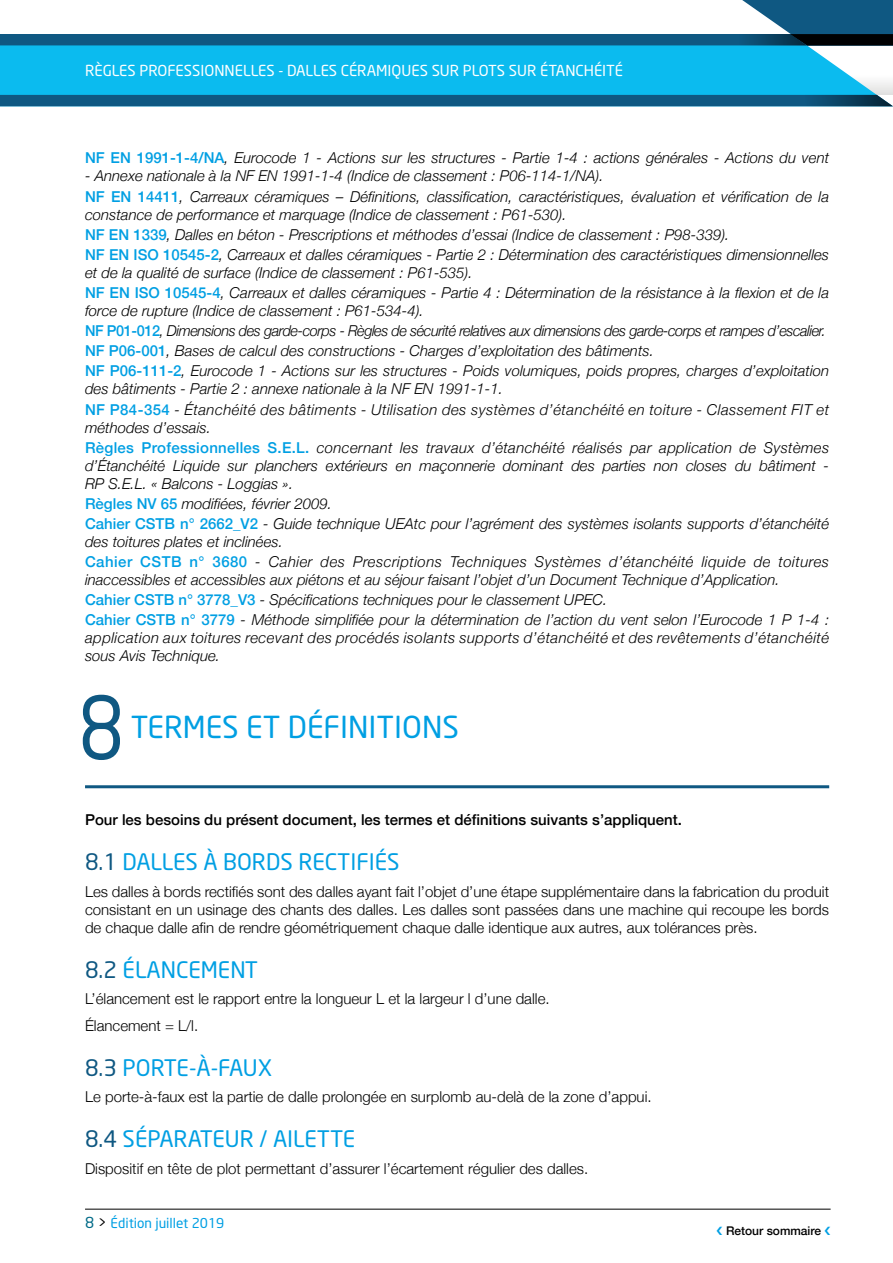
<style>
.page{position:relative;width:893px;height:1263px;background:#fff}
.page>*{position:absolute;margin:0;border:0;box-sizing:border-box;transform-origin:0 0}
.t1{font:86.25px "Neo Sans";color:#0f5882;scale:.87 1}
.t2{font:30px "Neo Sans";color:#009fe3}
.t3{font:22.5px "Neo Sans";color:#009fe3}
.t4{font:22.5px "Neo Sans";letter-spacing:-.025em;color:#009fe3}
.t5{font:italic 300 15px/20.1px "Helvetica Neue";color:#000}
.t6{font:300 15px/18px "Helvetica Neue";color:#000;text-align:justify}
.t7{font:italic 300 15px/20.1px "Helvetica Neue";letter-spacing:.03em;color:#000}
.t8{font:italic 300 15px/20.1px "Helvetica Neue";letter-spacing:.02em;color:#000}
.t9{font:500 15px "Helvetica Neue";color:#000}
.t10{font:15px "Neo Sans";color:#fff}
.t11{font:13.5px "Neo Sans";color:#009fe3}
.t12{font:500 12px "Helvetica Neue";color:#000}
.s1{font-weight:500;font-style:normal;color:#009fe3}
.s2{color:#0f5882}
.s3{font-size:15px;color:#006a87}
.s4{font-size:15px;color:#000}
</style>
<div class="page">
<svg style="left:0;top:45px;width:893px;height:50px;background:#18bdee"></svg>
<svg style="left:0;top:95px;width:893px;height:11px;background:#10577f"></svg>
<svg style="left:0;top:0;width:893px;height:45px"></svg>
<hr style="left:85px;top:785px;width:744px;height:3px;background:#0f5882">
<hr style="left:85px;top:1209px;width:746px;height:1px;background:#000">
<p class="t10" style="left:85px;top:61px;width:539px">RÈGLES PROFESSIONNELLES - DALLES CÉRAMIQUES SUR PLOTS SUR ÉTANCHÉITÉ</p>
<p class="t5" style="left:85px;top:147px;width:746px"><span class="s1">NF EN 1991-1-4/NA</span>, Eurocode 1 - Actions sur les structures - Partie 1-4 : actions générales - Actions du vent</p>
<p class="t5" style="left:85px;top:165px;width:746px">- Annexe nationale à la NF EN 1991-1-4 (Indice de classement : P06-114-1/NA).<br><span class="s1">NF EN 14411</span>, Carreaux céramiques – Définitions, classification, caractéristiques, évaluation et vérification de la</p>
<p class="t5" style="left:85px;top:203px;width:746px">constance de performance et marquage (Indice de classement : P61-530).<br><span class="s1">NF EN 1339</span>, Dalles en béton - Prescriptions et méthodes d’essai (Indice de classement : P98-339).<br><span class="s1">NF EN ISO 10545-2</span>, Carreaux et dalles céramiques - Partie 2 : Détermination des caractéristiques dimensionnelles</p>
<p class="t5" style="left:85px;top:261px;width:746px">et de la qualité de surface (Indice de classement : P61-535).<br><span class="s1">NF EN ISO 10545-4</span>, Carreaux et dalles céramiques - Partie 4 : Détermination de la résistance à la flexion et de la</p>
<p class="t5" style="left:85px;top:300px;width:746px">force de rupture (Indice de classement : P61-534-4).<br><span class="s1">NF P01-012</span>, Dimensions des garde-corps - Règles de sécurité relatives aux dimensions des garde-corps et rampes d’escalier.<br><span class="s1">NF P06-001</span>, Bases de calcul des constructions - Charges d’exploitation des bâtiments.<br><span class="s1">NF P06-111-2</span>, Eurocode 1 - Actions sur les structures - Poids volumiques, poids propres, charges d’exploitation</p>
<p class="t7" style="left:85px;top:378px;width:746px">des bâtiments - Partie 2 : annexe nationale à la NF EN 1991-1-1.<br><span class="s1">NF P84-354</span> - Étanchéité des bâtiments - Utilisation des systèmes d’étanchéité en toiture - Classement FIT et</p>
<p class="t8" style="left:85px;top:416px;width:746px">méthodes d’essais.<br><span class="s1">Règles Professionnelles S.E.L.</span> concernant les travaux d’étanchéité réalisés par application de Systèmes</p>
<p class="t5" style="left:85px;top:455px;width:746px;line-height:18px">d’Étanchéité Liquide sur planchers extérieurs en maçonnerie dominant des parties non closes du bâtiment -<br>RP S.E.L. « Balcons - Loggias ».</p>
<p class="t5" style="left:85px;top:492px;width:746px"><span class="s1">Règles NV 65</span> modifiées, février 2009.<br><span class="s1">Cahier CSTB n° 2662_V2</span> - Guide technique UEAtc pour l’agrément des systèmes isolants supports d’étanchéité</p>
<p class="t7" style="left:85px;top:530px;width:746px">des toitures plates et inclinées.<br><span class="s1">Cahier CSTB n° 3680</span> - Cahier des Prescriptions Techniques Systèmes d’étanchéité liquide de toitures</p>
<p class="t5" style="left:85px;top:569px;width:746px">inaccessibles et accessibles aux piétons et au séjour faisant l’objet d’un Document Technique d’Application.<br><span class="s1">Cahier CSTB n° 3778_V3</span> - Spécifications techniques pour le classement UPEC.<br><span class="s1">Cahier CSTB n° 3779</span> - Méthode simplifiée pour la détermination de l’action du vent selon l’Eurocode 1 P 1-4 :</p>
<p class="t7" style="left:85px;top:628px;width:746px;line-height:18px">application aux toitures recevant des procédés isolants supports d’étanchéité et des revêtements d’étanchéité sous Avis Technique.</p>
<h1 class="t1" style="left:79px;top:675px;width:54px">8</h1>
<h2 class="t2" style="left:131px;top:709px;width:330px">TERMES ET DÉFINITIONS</h2>
<p class="t9" style="left:85px;top:808px;width:598px">Pour les besoins du présent document, les termes et définitions suivants s’appliquent.</p>
<h3 class="t3" style="left:85px;top:848px;width:316px"><span class="s2">8.1</span> DALLES À BORDS RECTIFIÉS</h3>
<p class="t6" style="left:85px;top:881px;width:746px">Les dalles à bords rectifiés sont des dalles ayant fait l’objet d’une étape supplémentaire dans la fabrication du produit consistant en un usinage des chants des dalles. Les dalles sont passées dans une machine qui recoupe les bords de chaque dalle afin de rendre géométriquement chaque dalle identique aux autres, aux tolérances près.</p>
<h3 class="t3" style="left:85px;top:955px;width:175px"><span class="s2">8.2</span> ÉLANCEMENT</h3>
<p class="t6" style="left:85px;top:984px;width:466px;line-height:26.5px">L’élancement est le rapport entre la longueur L et la largeur l d’une dalle.<br>Élancement = L/l.</p>
<h3 class="t4" style="left:85px;top:1053px;width:189px"><span class="s2">8.3</span> PORTE-À-FAUX</h3>
<p class="t6" style="left:85px;top:1087px;width:568px">Le porte-à-faux est la partie de dalle prolongée en surplomb au-delà de la zone d’appui.</p>
<h3 class="t3" style="left:85px;top:1125px;width:272px"><span class="s2">8.4</span> SÉPARATEUR / AILETTE</h3>
<p class="t6" style="left:85px;top:1158px;width:505px">Dispositif en tête de plot permettant d’assurer l’écartement régulier des dalles.</p>
<p class="t11" style="left:85px;top:1215px;width:141px"><span class="s3">8</span> <span class="s4">&gt;</span> Édition juillet 2019</p>
<p class="t12" style="left:726px;top:1221px;width:97px">Retour sommaire</p>
</div>
